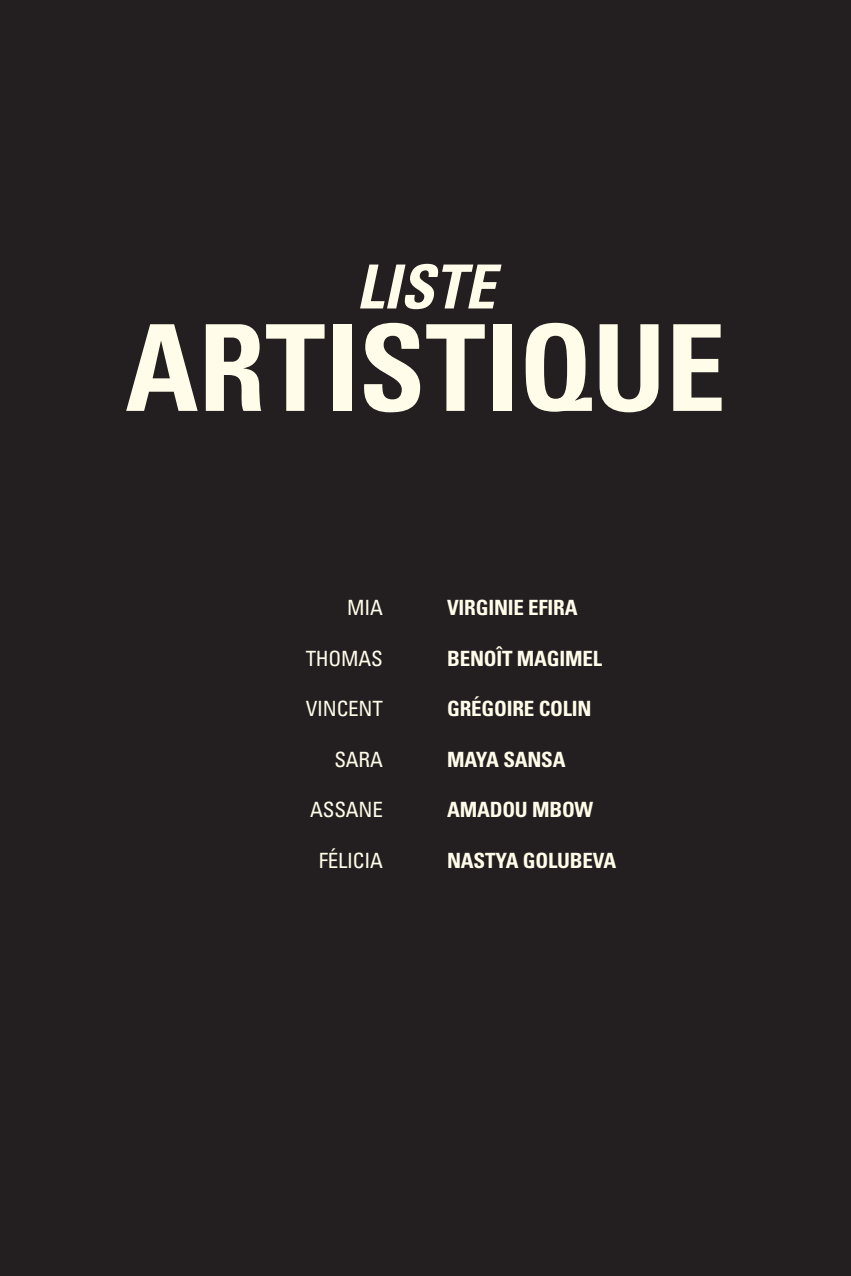
<style>
.page{position:relative;width:851px;height:1276px;background:#fff}
.page>*{position:absolute;margin:0;border:0;box-sizing:border-box;transform-origin:0 0}
.t1{font:700 condensed 120px "Univers LT Std";color:#fffde9}
.t2{font:italic 700 condensed 60.9px "Univers LT Std";color:#fffde9}
.t3{font:700 condensed 21px "Univers LT Std";letter-spacing:-.01em;color:#fffde9}
.t4{font:condensed 21px "Univers LT Std";letter-spacing:-.01em;color:#fffde9}
</style>
<div class="page">
<div style="left:0;top:0;width:850px;height:1276px;background:#231f20"></div>
<p class="t2" style="left:356px;top:249px;width:140px">LISTE</p>
<p class="t1" style="left:125px;top:295px;width:602px">ARTISTIQUE</p>
<p class="t4" style="left:347px;top:594px;width:37px">MIA</p>
<p class="t3" style="left:447px;top:595px;width:132px">VIRGINIE EFIRA</p>
<p class="t4" style="left:305px;top:645px;width:79px">THOMAS</p>
<p class="t3" style="left:447px;top:645px;width:156px">BENOÎT MAGIMEL</p>
<p class="t4" style="left:306px;top:695px;width:78px">VINCENT</p>
<p class="t3" style="left:447px;top:696px;width:146px">GRÉGOIRE COLIN</p>
<p class="t4" style="left:334px;top:746px;width:50px">SARA</p>
<p class="t3" style="left:447px;top:746px;width:120px">MAYA SANSA</p>
<p class="t4" style="left:310px;top:796px;width:74px">ASSANE</p>
<p class="t3" style="left:447px;top:796px;width:148px">AMADOU MBOW</p>
<p class="t4" style="left:319px;top:846px;width:66px">FÉLICIA</p>
<p class="t3" style="left:447px;top:847px;width:170px">NASTYA GOLUBEVA</p>
</div>
